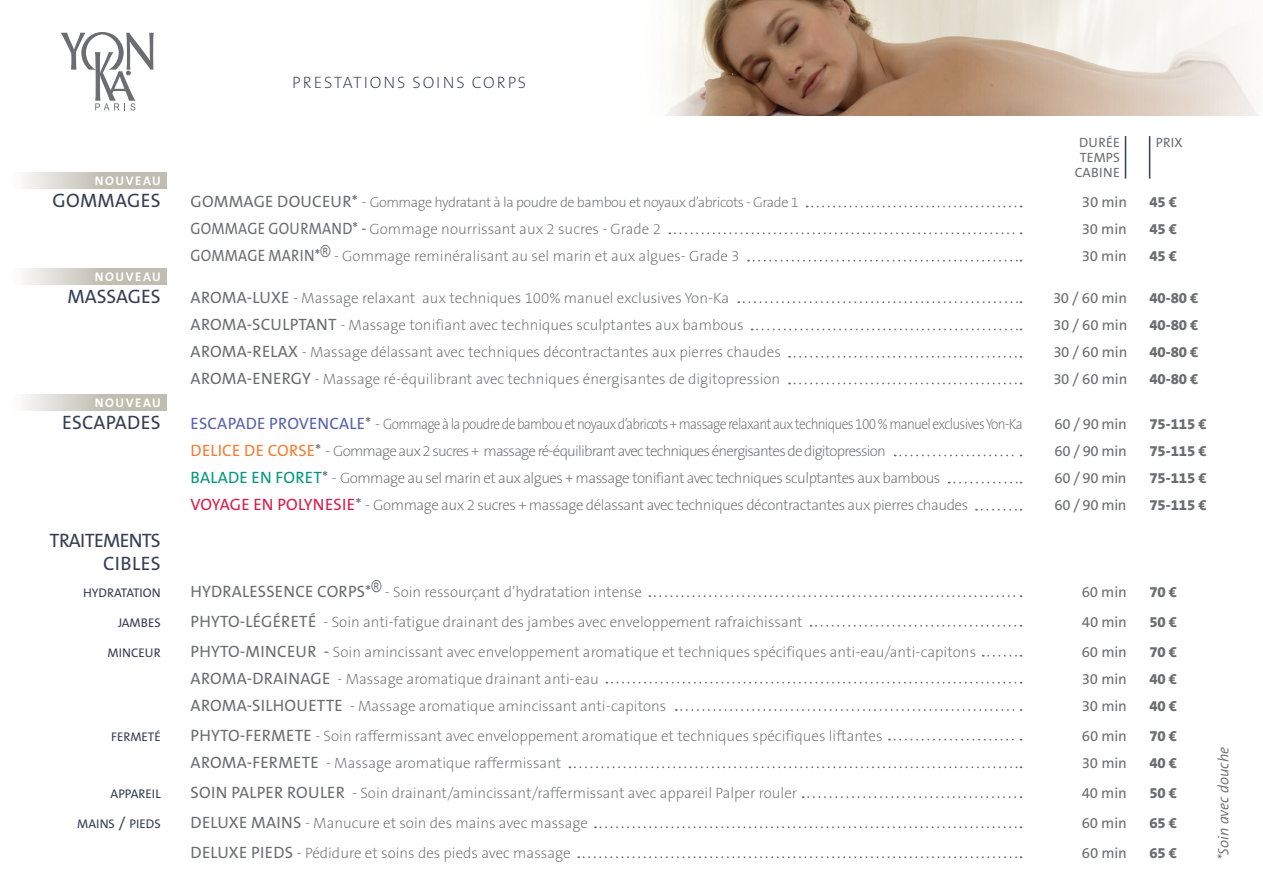
<style>
.page{position:relative;width:1263px;height:893px;background:#fff}
.page>*{position:absolute;margin:0;border:0;box-sizing:border-box;transform-origin:0 0}
.t1{font:19.5px/23.4px "The Sans B Plus W5 Plain";letter-spacing:-.035em;color:#353e53;text-align:right}
.t2{font:19.5px "The Sans B Plus W5 Plain";letter-spacing:.01em;color:#353e53}
.t3{font:19.5px "The Sans B Plus W5 Plain";color:#353e53}
.t4{font:200 16.5px "The Sans B Plus W2";letter-spacing:.115em;color:#353e53}
.t5{font:200 15px "The Sans B Plus W2";color:#6c6d70}
.t6{font:15px "The Sans B Plus W5 Plain";letter-spacing:-.005em;color:#6c6d70}
.t7{font:200 15px "The Sans B Plus W2";letter-spacing:-.05em;color:#6c6d70}
.t8{font:200 15px "The Sans B Plus W2";letter-spacing:-.03em;color:#6c6d70}
.t9{font:200 15px "The Sans B Plus W2";letter-spacing:-.055em;color:#6c6d70}
.t10{font:200 15px "The Sans B Plus W2";letter-spacing:-.035em;color:#6c6d70}
.t11{font:800 15px/27px "The Sans B Plus W8";letter-spacing:-.005em;color:#6c6d70;text-align:justify}
.t12{font:italic 300 15px "The Sans B Plus W4";color:#6c6d70}
.t13{font:200 14.25px "The Sans B Plus W2";letter-spacing:-.03em;color:#6c6d70}
.t14{font:13.5px/15px "The Sans B Plus W5 Plain";letter-spacing:.015em;color:#6c6d70;text-align:center}
.t15{font:12.6px "The Sans B Plus W5 Plain";color:#353e53}
.t16{font:700 12.6px "The Sans B Plus W7";letter-spacing:.125em;color:#fff}
.s1{font-size:15px}
.s2{font-family:"The Sans B Plus W5 Plain";font-weight:400;font-size:16.5px}
.s3{font-family:"The Sans B Plus W5 Plain";font-weight:400;font-size:16.5px;color:#5662ac}
.s4{font-family:"The Sans B Plus W5 Plain";font-weight:400;font-size:16.5px;color:#f47d31}
.s5{font-family:"The Sans B Plus W5 Plain";font-weight:400;font-size:16.5px;color:#00977e}
.s6{font-family:"The Sans B Plus W5 Plain";font-weight:400;font-size:16.5px;color:#da1a49}
</style>
<div class="page">
<hr style="left:1125px;top:136px;width:1px;height:43px;background:#353e53">
<hr style="left:1149px;top:136px;width:1px;height:43px;background:#353e53">
<svg style="left:807px;top:206px;width:214px;height:1px"></svg>
<svg style="left:738px;top:301px;width:283px;height:2px"></svg>
<svg style="left:649px;top:595px;width:372px;height:2px"></svg>
<svg style="left:810px;top:625px;width:211px;height:2px"></svg>
<svg style="left:983px;top:655px;width:38px;height:2px"></svg>
<svg style="left:606px;top:682px;width:415px;height:2px"></svg>
<svg style="left:676px;top:709px;width:345px;height:2px"></svg>
<svg style="left:889px;top:739px;width:132px;height:1px"></svg>
<svg style="left:569px;top:766px;width:452px;height:2px"></svg>
<svg style="left:803px;top:796px;width:218px;height:2px"></svg>
<svg style="left:595px;top:826px;width:426px;height:2px"></svg>
<svg style="left:578px;top:856px;width:443px;height:2px"></svg>
<img style="left:666px;top:0;width:592px;height:116px">
<svg style="left:61px;top:32px;width:93px;height:79px"></svg>
<svg style="left:24px;top:173px;width:143px;height:16px;fill:#c5c2b8"></svg>
<svg style="left:24px;top:268px;width:143px;height:16px;fill:#c5c2b8"></svg>
<svg style="left:24px;top:394px;width:143px;height:17px;fill:#c5c2b8"></svg>
<svg style="left:669px;top:232px;width:352px;height:2px"></svg>
<svg style="left:748px;top:260px;width:273px;height:1px"></svg>
<svg style="left:752px;top:329px;width:269px;height:1px"></svg>
<svg style="left:789px;top:356px;width:232px;height:2px"></svg>
<svg style="left:789px;top:383px;width:232px;height:1px"></svg>
<svg style="left:895px;top:455px;width:126px;height:1px"></svg>
<svg style="left:949px;top:482px;width:72px;height:1px"></svg>
<svg style="left:976px;top:509px;width:45px;height:2px"></svg>
<p class="t16" style="left:95px;top:173px;width:68px">NOUVEAU</p>
<h1 class="t2" style="left:53px;top:188px;width:109px">GOMMAGES</h1>
<p class="t16" style="left:95px;top:268px;width:68px">NOUVEAU</p>
<h1 class="t3" style="left:68px;top:284px;width:13px">MASSA</h1>
<h1 class="t3" style="left:128px;top:284px;width:23px">GES</h1>
<p class="t16" style="left:95px;top:395px;width:68px">NOUVEAU</p>
<h1 class="t2" style="left:62px;top:410px;width:100px">ESCAPADES</h1>
<h1 class="t1" style="left:50px;top:529px;width:112px">TRAITEMENTS<br>CIBLES</h1>
<p class="t15" style="left:83px;top:584px;width:79px">HYDRATATION</p>
<p class="t15" style="left:118px;top:614px;width:44px">JAMBES</p>
<p class="t15" style="left:108px;top:644px;width:55px">MINCEUR</p>
<p class="t15" style="left:111px;top:728px;width:51px">FERMETÉ</p>
<p class="t15" style="left:111px;top:786px;width:52px">APPAREIL</p>
<p class="t15" style="left:77px;top:816px;width:85px">MAINS <span class="s1">/</span> PIEDS</p>
<p class="t4" style="left:292px;top:72px;width:235px">PRESTATIONS SOINS CORPS</p>
<p class="t14" style="left:1075px;top:135px;width:47px">DURÉE<br>TEMPS<br>CABINE</p>
<p class="t14" style="left:1156px;top:135px;width:28px">PRIX</p>
<p class="t13" style="left:191px;top:193px;width:609px"><span class="s2">GOMMAGE DOUCEUR*</span> <span class="s1">-</span> Gommage hydratant à la poudre de bambou et noyaux d’abricots - Grade 1</p>
<p class="t6" style="left:1082px;top:193px;width:47px">30 min</p>
<p class="t5" style="left:191px;top:220px;width:472px"><span class="s2">GOMMAGE GOURMAND* -</span> Gommage nourrissant aux 2 sucres - Grade 2</p>
<p class="t6" style="left:1082px;top:220px;width:47px">30 min</p>
<p class="t5" style="left:191px;top:247px;width:550px"><span class="s2">GOMMAGE MARIN*</span><sup>®</sup> - Gommage reminéralisant au sel marin et aux algues- Grade 3</p>
<p class="t6" style="left:1082px;top:247px;width:47px">30 min</p>
<p class="t5" style="left:191px;top:289px;width:540px"><span class="s2">AROMA-LUXE</span> - Massage relaxant aux techniques 100% manuel exclusives Yon-Ka</p>
<p class="t6" style="left:1053px;top:289px;width:76px">30 / 60 min</p>
<p class="t5" style="left:191px;top:316px;width:555px"><span class="s2">AROMA-SCULPTANT</span> - Massage tonifiant avec techniques sculptantes aux bambous</p>
<p class="t6" style="left:1053px;top:316px;width:76px">30 / 60 min</p>
<p class="t5" style="left:191px;top:343px;width:592px"><span class="s2">AROMA-RELAX</span> - Massage délassant avec techniques décontractantes aux pierres chaudes</p>
<p class="t6" style="left:1053px;top:343px;width:76px">30 / 60 min</p>
<p class="t5" style="left:191px;top:370px;width:591px"><span class="s2">AROMA-ENERGY</span> - Massage ré-équilibrant avec techniques énergisantes de digitopression</p>
<p class="t6" style="left:1053px;top:370px;width:76px">30 / 60 min</p>
<p class="t7" style="left:191px;top:415px;width:833px"><span class="s3">ESCAPADE PROVENCALE</span><span class="s2">*</span> - Gommage à la poudre de bambou et noyaux d’abricots + massage relaxant aux techniques 100 % manuel exclusives Yon-Ka</p>
<p class="t6" style="left:1054px;top:415px;width:74px">60 / 90 min</p>
<p class="t9" style="left:191px;top:442px;width:697px"><span class="s4">DELICE DE CORSE</span><span class="s2">*</span> - Gommage aux 2 sucres + massage ré-équilibrant avec techniques énergisantes de digitopression</p>
<p class="t6" style="left:1054px;top:442px;width:74px">60 / 90 min</p>
<p class="t10" style="left:191px;top:469px;width:751px"><span class="s5">BALADE EN FORET</span><span class="s2">*</span> - Gommage au sel marin et aux algues + massage tonifiant avec techniques sculptantes aux bambous</p>
<p class="t6" style="left:1054px;top:469px;width:74px">60 / 90 min</p>
<p class="t8" style="left:191px;top:496px;width:779px"><span class="s6">VOYAGE EN POLYNESIE</span><span class="s2">*</span> - Gommage aux 2 sucres + massage délassant avec techniques décontractantes aux pierres chaudes</p>
<p class="t6" style="left:1054px;top:496px;width:74px">60 / 90 min</p>
<p class="t11" style="left:1149px;top:189px;width:29px">45 € 45 € 45 €</p>
<p class="t11" style="left:1149px;top:285px;width:51px">40-80 € 40-80 € 40-80 € 40-80 €</p>
<p class="t11" style="left:1149px;top:411px;width:59px">75-115 € 75-115 € 75-115 € 75-115 €</p>
<p class="t5" style="left:191px;top:582px;width:453px"><span class="s2">HYDRALESSENCE CORPS*</span><sup>®</sup> - Soin ressourçant d’hydratation intense</p>
<p class="t6" style="left:1082px;top:582px;width:47px">60 min</p>
<p class="t5" style="left:191px;top:612px;width:614px"><span class="s2">PHYTO-LÉGÉRETÉ</span> - Soin anti-fatigue drainant des jambes avec enveloppement rafraichissant</p>
<p class="t6" style="left:1082px;top:612px;width:47px">40 min</p>
<p class="t5" style="left:191px;top:642px;width:787px"><span class="s2">PHYTO-MINCEUR -</span> Soin amincissant avec enveloppement aromatique et techniques spécifiques anti-eau/anti-capitons</p>
<p class="t6" style="left:1082px;top:642px;width:47px">60 min</p>
<p class="t5" style="left:191px;top:669px;width:410px"><span class="s2">AROMA-DRAINAGE</span> - Massage aromatique drainant anti-eau</p>
<p class="t6" style="left:1082px;top:669px;width:47px">30 min</p>
<p class="t5" style="left:191px;top:696px;width:477px"><span class="s2">AROMA-SILHOUETTE</span> - Massage aromatique amincissant anti-capitons</p>
<p class="t6" style="left:1082px;top:696px;width:47px">30 min</p>
<p class="t5" style="left:191px;top:726px;width:693px"><span class="s2">PHYTO-FERMETE</span> - Soin raffermissant avec enveloppement aromatique et techniques spécifiques liftantes</p>
<p class="t6" style="left:1082px;top:726px;width:47px">60 min</p>
<p class="t5" style="left:191px;top:753px;width:372px"><span class="s2">AROMA-FERMETE</span> - Massage aromatique raffermissant</p>
<p class="t6" style="left:1082px;top:753px;width:47px">30 min</p>
<p class="t5" style="left:191px;top:783px;width:608px"><span class="s2">SOIN PALPER ROULER</span> - Soin drainant/amincissant/raffermissant avec appareil Palper rouler</p>
<p class="t6" style="left:1082px;top:783px;width:47px">40 min</p>
<p class="t5" style="left:191px;top:813px;width:399px"><span class="s2">DELUXE MAINS</span> - Manucure et soin des mains avec massage</p>
<p class="t6" style="left:1082px;top:813px;width:47px">60 min</p>
<p class="t5" style="left:191px;top:843px;width:382px"><span class="s2">DELUXE PIEDS</span> - Pédidure et soins des pieds avec massage</p>
<p class="t6" style="left:1082px;top:843px;width:47px">60 min</p>
<p class="t11" style="left:1149px;top:577px;width:29px;line-height:30px">70 € 50 € 70 €</p>
<p class="t11" style="left:1149px;top:665px;width:29px">40 €<br>40 €</p>
<p class="t11" style="left:1149px;top:722px;width:29px">70 €<br>40 €</p>
<p class="t11" style="left:1149px;top:777px;width:29px;line-height:30.3px">50 € 65 € 65 €</p>
<p class="t12" style="left:1214px;top:860px;width:115px;rotate:-90deg">*Soin avec douche</p>
</div>
